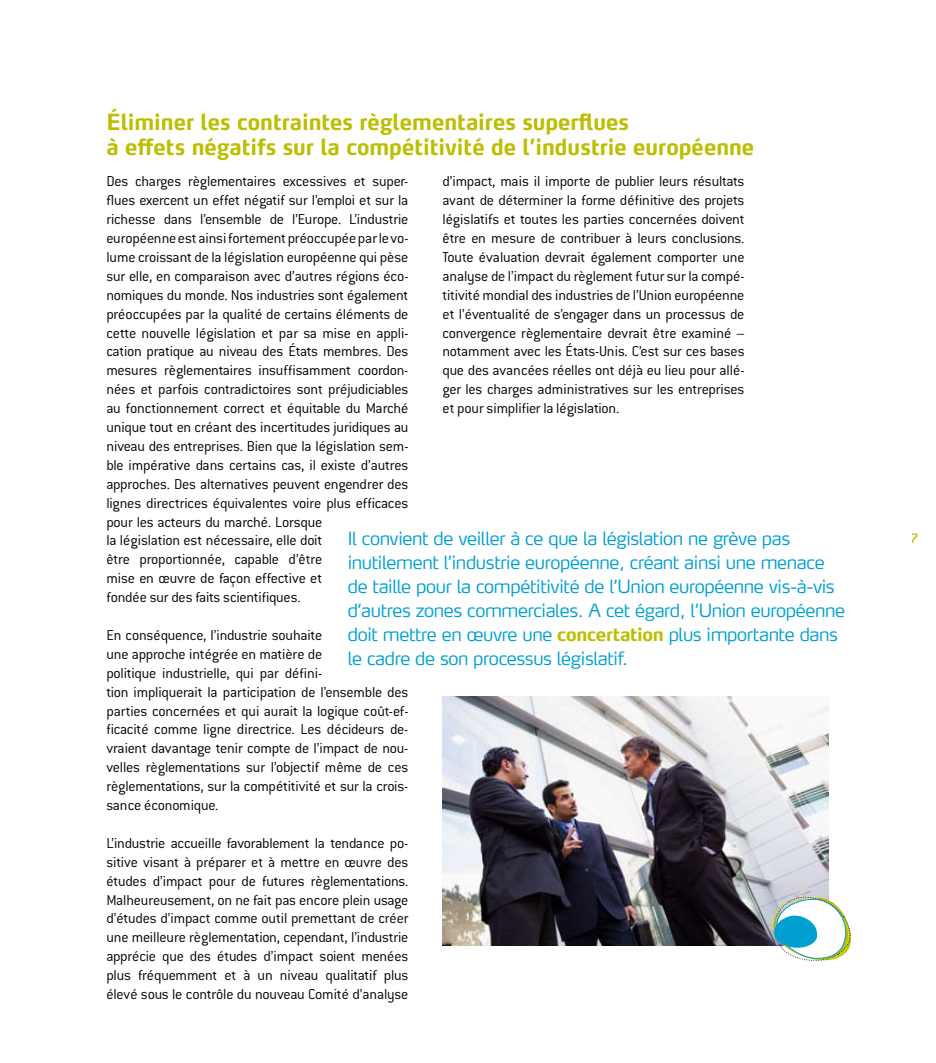
<style>
.page{position:relative;width:936px;height:1063px;background:#fff}
.page>*{position:absolute;margin:0;border:0;box-sizing:border-box;transform-origin:0 0}
.t1{font:700 22.05px/25.2px "Max";color:#bdbe01;scale:.95 1}
.t2{font:300 18px/24px "Max";letter-spacing:-.02em;color:#00a0d2}
.t3{font:300 15.75px/18.9px "Conduit ITC";letter-spacing:-.015em;color:#000}
.t4{font:500 15px "Conduit ITC";color:#bdbe01}
.s1{font-weight:700;color:#bdbe01}
</style>
<div class="page">
<img style="left:443px;top:697px;width:385px;height:249px">
<img style="left:770px;top:892px;width:81px;height:69px">
<h1 class="t1" style="left:106px;top:109px;width:683px">Éliminer les contraintes règlementaires superflues<br>à effets négatifs sur la compétitivité de l’industrie européenne</h1>
<p class="t3" style="left:106px;top:172px;width:303px">Des charges règlementaires excessives et super&shy;flues exercent un effet négatif sur l’emploi et sur la richesse dans l’ensemble de l’Europe. L’industrie européenne est ainsi fortement préoccupée par le vo&shy;lume croissant de la législation européenne qui pèse sur elle, en comparaison avec d’autres régions éco&shy;nomiques du monde. Nos industries sont également préoccupées par la qualité de certains éléments de cette nouvelle législation et par sa mise en appli&shy;cation pratique au niveau des États membres. Des mesures règlementaires insuffisamment coordon&shy;nées et parfois contradictoires sont préjudiciables au fonctionnement correct et équitable du Marché unique tout en créant des incertitudes juridiques au niveau des entreprises. Bien que la législation sem&shy;ble impérative dans certains cas, il existe d’autres approches. Des alternatives peuvent engendrer des lignes directrices équivalentes voire plus efficaces pour les acteurs du marché. Lorsque<br>la législation est nécessaire, elle doit<br>être proportionnée, capable d’être<br>mise en œuvre de façon effective et<br>fondée sur des faits scientifiques.</p>
<p class="t3" style="left:106px;top:626px;width:303px">En conséquence, l’industrie souhaite<br>une approche intégrée en matière de<br>politique industrielle, qui par défini-<br>tion impliquerait la participation de l’ensemble des parties concernées et qui aurait la logique coût-ef&shy;ficacité comme ligne directrice. Les décideurs de&shy;vraient davantage tenir compte de l’impact de nou&shy;velles règlementations sur l’objectif même de ces règlementations, sur la compétitivité et sur la crois&shy;sance économique.</p>
<p class="t3" style="left:106px;top:833px;width:303px;text-align:justify">L’industrie accueille favorablement la tendance po&shy;sitive visant à préparer et à mettre en œuvre des études d’impact pour de futures règlementations.<br>Malheureusement, on ne fait pas encore plein usage d’études d’impact comme outil premettant de créer une meilleure règlementation, cependant, l’industrie apprécie que des études d’impact soient menées plus fréquemment et à un niveau qualitatif plus élevé sous le contrôle du nouveau Comité d’analyse</p>
<p class="t3" style="left:442px;top:172px;width:303px;text-align:justify">d’impact, mais il importe de publier leurs résultats avant de déterminer la forme définitive des projets législatifs et toutes les parties concernées doivent être en mesure de contribuer à leurs conclusions.<br>Toute évaluation devrait également comporter une analyse de l’impact du règlement futur sur la compé&shy;titivité mondial des industries de l’Union européenne et l’éventualité de s’engager dans un processus de convergence règlementaire devrait être examiné – notamment avec les États-Unis. C’est sur ces bases que des avancées réelles ont déjà eu lieu pour allé&shy;ger les charges administratives sur les entreprises et pour simplifier la législation.</p>
<p class="t2" style="left:348px;top:526px;width:499px">Il convient de veiller à ce que la législation ne grève pas inutilement l’industrie européenne, créant ainsi une menace de taille pour la compétitivité de l’Union européenne vis-à-vis d’autres zones commerciales. A cet égard, l’Union européenne doit mettre en œuvre une <span class="s1">concertation</span> plus importante dans le cadre de son processus législatif.</p>
<p class="t4" style="left:910px;top:530px;width:9px">7</p>
</div>
